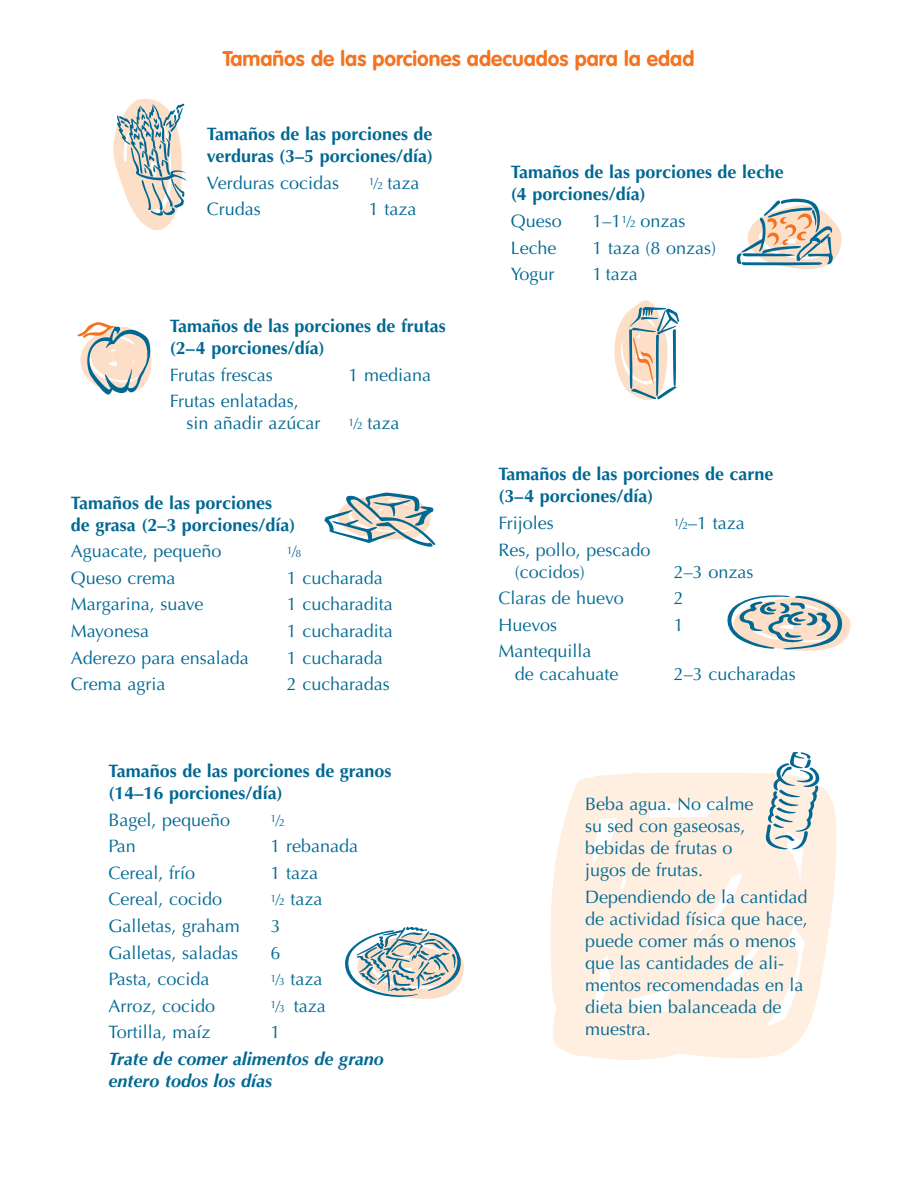
<style>
.page{position:relative;width:918px;height:1188px;background:#fff}
.page>*{position:absolute;margin:0;border:0;box-sizing:border-box;transform-origin:0 0}
.t1{font:700 21px "VAG Rounded";color:#f47321}
.t2{font:18px/22px "Optima";color:#006893}
.t3{font:700 18px/22px "Optima";color:#006893}
.t4{font:italic 700 18px/22px "Optima";color:#006893}
.t5{font:10.5px "Optima";color:#006893}
.s1{font-size:16.5px}
.s2{font-size:10.5px}
</style>
<div class="page">
<svg style="left:552px;top:1029px;width:254px;height:31px"></svg>
<svg style="left:550px;top:868px;width:283px;height:161px;background:#fef0e4"></svg>
<svg style="left:737px;top:199px;width:104px;height:70px"></svg>
<svg style="left:555px;top:751px;width:282px;height:151px"></svg>
<svg style="left:113px;top:99px;width:74px;height:131px"></svg>
<svg style="left:614px;top:300px;width:66px;height:100px"></svg>
<svg style="left:77px;top:322px;width:74px;height:73px"></svg>
<svg style="left:727px;top:595px;width:123px;height:56px"></svg>
<svg style="left:345px;top:926px;width:119px;height:73px"></svg>
<svg style="left:324px;top:492px;width:112px;height:55px"></svg>
<p class="t1" style="left:223px;top:49px;width:473px">Tamaños de las porciones adecuados para la edad</p>
<p class="t3" style="left:207px;top:125px;width:228px">Tamaños de las porciones de verduras (3–5 porciones/día)</p>
<p class="t2" style="left:207px;top:173px;width:134px">Verduras cocidas</p>
<p class="t2" style="left:369px;top:173px;width:52px"><sup>1</sup><span class="s1">⁄</span><span class="s2">2</span> taza</p>
<p class="t2" style="left:207px;top:200px;width:56px">Crudas</p>
<p class="t2" style="left:369px;top:200px;width:49px">1 taza</p>
<p class="t3" style="left:170px;top:317px;width:277px">Tamaños de las porciones de frutas (2–4 porciones/día)</p>
<p class="t2" style="left:170px;top:365px;width:104px">Frutas frescas</p>
<p class="t2" style="left:349px;top:365px;width:84px">1 mediana</p>
<p class="t2" style="left:186px;top:392px;width:136px;text-indent:-17px">Frutas enlatadas, sin añadir azúcar</p>
<p class="t2" style="left:349px;top:414px;width:52px"><sup>1</sup><span class="s1">⁄</span><span class="s2">2</span> taza</p>
<p class="t3" style="left:71px;top:493px;width:226px">Tamaños de las porciones de grasa (2–3 porciones/día)</p>
<p class="t2" style="left:71px;top:542px;width:152px">Aguacate, pequeño</p>
<p class="t5" style="left:287px;top:548px;width:16px">1<span class="s1">⁄</span>8</p>
<p class="t2" style="left:71px;top:568px;width:106px">Queso crema</p>
<p class="t2" style="left:287px;top:568px;width:97px">1 cucharada</p>
<p class="t2" style="left:71px;top:595px;width:134px">Margarina, suave</p>
<p class="t2" style="left:287px;top:595px;width:108px">1 cucharadita</p>
<p class="t2" style="left:71px;top:622px;width:80px">Mayonesa</p>
<p class="t2" style="left:287px;top:622px;width:108px">1 cucharadita</p>
<p class="t2" style="left:71px;top:648px;width:179px">Aderezo para ensalada</p>
<p class="t2" style="left:287px;top:648px;width:97px">1 cucharada</p>
<p class="t2" style="left:71px;top:675px;width:96px">Crema agria</p>
<p class="t2" style="left:287px;top:675px;width:104px">2 cucharadas</p>
<p class="t3" style="left:109px;top:762px;width:284px">Tamaños de las porciones de granos (14–16 porciones/día)</p>
<p class="t2" style="left:109px;top:810px;width:123px">Bagel, pequeño</p>
<p class="t5" style="left:271px;top:816px;width:16px">1<span class="s1">⁄</span>2</p>
<p class="t2" style="left:109px;top:837px;width:29px">Pan</p>
<p class="t2" style="left:271px;top:837px;width:89px">1 rebanada</p>
<p class="t2" style="left:109px;top:863px;width:88px">Cereal, frío</p>
<p class="t2" style="left:271px;top:863px;width:49px">1 taza</p>
<p class="t2" style="left:109px;top:890px;width:115px">Cereal, cocido</p>
<p class="t2" style="left:271px;top:890px;width:53px"><sup>1</sup><span class="s1">⁄</span><span class="s2">2</span> taza</p>
<p class="t2" style="left:109px;top:917px;width:133px">Galletas, graham</p>
<p class="t2" style="left:271px;top:917px;width:12px">3</p>
<p class="t2" style="left:109px;top:943px;width:131px">Galletas, saladas</p>
<p class="t2" style="left:271px;top:943px;width:12px">6</p>
<p class="t2" style="left:109px;top:970px;width:102px">Pasta, cocida</p>
<p class="t2" style="left:271px;top:970px;width:53px"><sup>1</sup><span class="s1">⁄</span><span class="s2">3</span> taza</p>
<p class="t2" style="left:109px;top:996px;width:108px">Arroz, cocido</p>
<p class="t2" style="left:271px;top:996px;width:57px"><sup>1</sup><span class="s1">⁄</span><span class="s2">3</span> taza</p>
<p class="t2" style="left:109px;top:1023px;width:103px">Tortilla, maíz</p>
<p class="t2" style="left:271px;top:1023px;width:12px">1</p>
<p class="t4" style="left:109px;top:1050px;width:277px">Trate de comer alimentos de grano entero todos los días</p>
<p class="t3" style="left:511px;top:163px;width:275px">Tamaños de las porciones de leche (4 porciones/día)</p>
<p class="t2" style="left:511px;top:212px;width:53px">Queso</p>
<p class="t2" style="left:593px;top:212px;width:94px">1–1<sup>1</sup><span class="s1">⁄</span><span class="s2">2</span> onzas</p>
<p class="t2" style="left:511px;top:238px;width:47px">Leche</p>
<p class="t2" style="left:593px;top:238px;width:125px">1 taza (8 onzas)</p>
<p class="t2" style="left:511px;top:265px;width:45px">Yogur</p>
<p class="t2" style="left:593px;top:265px;width:47px">1 taza</p>
<p class="t3" style="left:498px;top:465px;width:277px">Tamaños de las porciones de carne (3–4 porciones/día)</p>
<p class="t2" style="left:498px;top:514px;width:57px">Frijoles</p>
<p class="t2" style="left:674px;top:514px;width:72px"><sup>1</sup><span class="s1">⁄</span><span class="s2">2</span>–1 taza</p>
<p class="t2" style="left:515px;top:540px;width:137px;text-indent:-17px">Res, pollo, pescado (cocidos)</p>
<p class="t2" style="left:674px;top:562px;width:81px">2–3 onzas</p>
<p class="t2" style="left:498px;top:589px;width:127px">Claras de huevo</p>
<p class="t2" style="left:674px;top:589px;width:12px">2</p>
<p class="t2" style="left:498px;top:615px;width:60px">Huevos</p>
<p class="t2" style="left:674px;top:615px;width:12px">1</p>
<p class="t2" style="left:515px;top:642px;width:105px;text-indent:-17px">Mantequilla<br>de cacahuate</p>
<p class="t2" style="left:674px;top:664px;width:124px">2–3 cucharadas</p>
<p class="t2" style="left:585px;top:795px;width:170px">Beba agua. No calme su sed con gaseosas, bebidas de frutas o jugos de frutas.</p>
<p class="t2" style="left:585px;top:887px;width:224px">Dependiendo de la cantidad de actividad física que hace, puede comer más o menos que las cantidades de ali&shy;mentos recomendadas en la dieta bien balanceada de muestra.</p>
</div>
